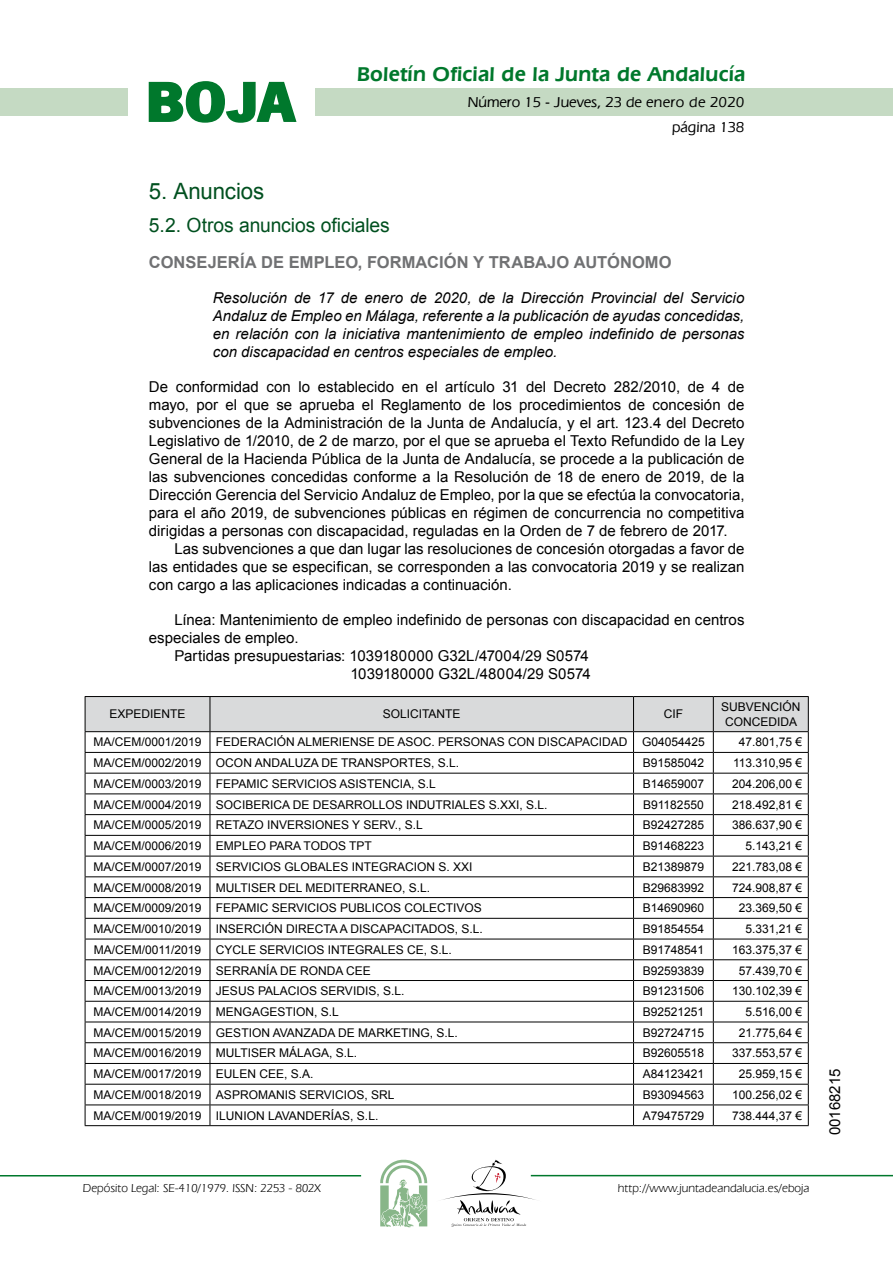
<style>
.page{position:relative;width:893px;height:1263px;background:#fff}
.page>*{position:absolute;margin:0;border:0;box-sizing:border-box;transform-origin:0 0}
.t1{font:700 57.75px "News Got T";color:#00782c;scale:1.14 1}
.t2{font:22.5px "Arial";letter-spacing:-.005em;color:#00501f}
.t3{font:600 21px "Eras IT Cby BT";letter-spacing:.01em;color:#00782c}
.t4{font:19.5px "Arial";letter-spacing:-.005em;color:#00501f}
.t5{font:700 16.5px "Arial";letter-spacing:.005em;color:#707173}
.t6{font:15px/18px "Arial";color:#000;text-align:justify}
.t7{font:italic 15px/18px "Arial";color:#000;text-align:justify}
.t8{font:500 15px/24.5px "Eras IT Cby BT";color:#000;text-align:right}
.t9{font:12px/14.4px "Arial";color:#000;text-align:center}
.t10{font:12px "Eras IT Cby BT";color:#000}
</style>
<div class="page">
<div style="left:315px;top:88px;width:577px;height:28px;background:#c5dac3"></div>
<div style="left:0;top:88px;width:128px;height:28px;background:#c5dac3"></div>
<hr style="left:0;top:1175px;width:361px;height:2px;background:#00782c">
<hr style="left:531px;top:1175px;width:361px;height:1px;background:#00782c">
<svg style="left:148px;top:81px;width:149px;height:42px"></svg>
<svg style="left:380px;top:1159px;width:47px;height:68px"></svg>
<svg style="left:442px;top:1160px;width:100px;height:67px"></svg>
<hr style="left:85px;top:696px;width:125px;height:1px;background:#000">
<hr style="left:210px;top:696px;width:423px;height:1px;background:#000">
<hr style="left:633px;top:696px;width:80px;height:1px;background:#000">
<hr style="left:713px;top:696px;width:95px;height:1px;background:#000">
<svg style="left:85px;top:697px;width:723px;height:428px"></svg>
<hr style="left:85px;top:1125px;width:125px;height:1px;background:#000">
<hr style="left:210px;top:1125px;width:423px;height:1px;background:#000">
<hr style="left:633px;top:1125px;width:80px;height:1px;background:#000">
<hr style="left:713px;top:1125px;width:95px;height:1px;background:#000">
<h1 class="t1" style="left:145px;top:68px;width:133px">BOJA</h1>
<h3 class="t3" style="left:357px;top:62px;width:390px">Boletín Oficial de la Junta de Andalucía</h3>
<p class="t8" style="left:468px;top:90px;width:278px">Número 15 - Jueves, 23 de enero de 2020 página 138</p>
<h2 class="t2" style="left:149px;top:177px;width:117px">5. Anuncios</h2>
<h3 class="t4" style="left:149px;top:212px;width:242px">5.2. Otros anuncios oficiales</h3>
<h3 class="t5" style="left:149px;top:251px;width:524px">CONSEJERÍA DE EMPLEO, FORMACIÓN Y TRABAJO AUTÓNOMO</h3>
<p class="t7" style="left:213px;top:289px;width:533px">Resolución de 17 de enero de 2020, de la Dirección Provincial del Servicio Andaluz de Empleo en Málaga, referente a la publicación de ayudas concedidas, en relación con la iniciativa mantenimiento de empleo indefinido de personas con discapacidad en centros especiales de empleo.</p>
<p class="t6" style="left:149px;top:378px;width:597px">De conformidad con lo establecido en el artículo 31 del Decreto 282/2010, de 4 de mayo, por el que se aprueba el Reglamento de los procedimientos de concesión de subvenciones de la Administración de la Junta de Andalucía, y el art. 123.4 del Decreto Legislativo de 1/2010, de 2 de marzo, por el que se aprueba el Texto Refundido de la Ley General de la Hacienda Pública de la Junta de Andalucía, se procede a la publicación de las subvenciones concedidas conforme a la Resolución de 18 de enero de 2019, de la Dirección Gerencia del Servicio Andaluz de Empleo, por la que se efectúa la convocatoria, para el año 2019, de subvenciones públicas en régimen de concurrencia no competitiva dirigidas a personas con discapacidad, reguladas en la Orden de 7 de febrero de 2017.</p>
<p class="t6" style="left:149px;top:540px;width:597px;text-indent:26px">Las subvenciones a que dan lugar las resoluciones de concesión otorgadas a favor de las entidades que se especifican, se corresponden a las convocatoria 2019 y se realizan con cargo a las aplicaciones indicadas a continuación.</p>
<p class="t6" style="left:174px;top:611px;width:571px">Línea: Mantenimiento de empleo indefinido de personas con discapacidad en centros</p>
<p class="t6" style="left:149px;top:629px;width:151px">especiales de empleo.</p>
<p class="t6" style="left:174px;top:647px;width:416px">Partidas presupuestarias: 1039180000 G32L/47004/29 S0574</p>
<p class="t6" style="left:350px;top:665px;width:242px">1039180000 G32L/48004/29 S0574</p>
<p class="t9" style="left:109px;top:707px;width:78px">EXPEDIENTE</p>
<p class="t9" style="left:383px;top:707px;width:79px">SOLICITANTE</p>
<p class="t9" style="left:663px;top:707px;width:21px">CIF</p>
<p class="t9" style="left:721px;top:700px;width:81px">SUBVENCIÓN<br>CONCEDIDA</p>
<p class="t9" style="left:93px;top:735px;width:612px">MA/CEM/0001/2019 FEDERACIÓN ALMERIENSE DE ASOC. PERSONAS CON DISCAPACIDAD G04054425</p>
<p class="t9" style="left:738px;top:735px;width:65px">47.801,75 €</p>
<p class="t9" style="left:93px;top:756px;width:367px">MA/CEM/0002/2019 OCON ANDALUZA DE TRANSPORTES, S.L.</p>
<p class="t9" style="left:642px;top:756px;width:63px">B91585042</p>
<p class="t9" style="left:733px;top:756px;width:71px">113.310,95 €</p>
<p class="t9" style="left:93px;top:777px;width:344px">MA/CEM/0003/2019 FEPAMIC SERVICIOS ASISTENCIA, S.L</p>
<p class="t9" style="left:642px;top:777px;width:63px">B14659007</p>
<p class="t9" style="left:732px;top:777px;width:72px">204.206,00 €</p>
<p class="t9" style="left:93px;top:797px;width:455px">MA/CEM/0004/2019 SOCIBERICA DE DESARROLLOS INDUTRIALES S.XXI, S.L.</p>
<p class="t9" style="left:643px;top:797px;width:62px">B91182550</p>
<p class="t9" style="left:732px;top:797px;width:72px">218.492,81 €</p>
<p class="t9" style="left:93px;top:818px;width:331px">MA/CEM/0005/2019 RETAZO INVERSIONES Y SERV., S.L</p>
<p class="t9" style="left:642px;top:818px;width:63px">B92427285</p>
<p class="t9" style="left:732px;top:818px;width:72px">386.637,90 €</p>
<p class="t9" style="left:93px;top:839px;width:280px">MA/CEM/0006/2019 EMPLEO PARA TODOS TPT</p>
<p class="t9" style="left:642px;top:839px;width:63px">B91468223</p>
<p class="t9" style="left:745px;top:839px;width:58px">5.143,21 €</p>
<p class="t9" style="left:93px;top:860px;width:380px">MA/CEM/0007/2019 SERVICIOS GLOBALES INTEGRACION S. XXI</p>
<p class="t9" style="left:642px;top:860px;width:63px">B21389879</p>
<p class="t9" style="left:732px;top:860px;width:72px">221.783,08 €</p>
<p class="t9" style="left:93px;top:880px;width:338px">MA/CEM/0008/2019 MULTISER DEL MEDITERRANEO, S.L.</p>
<p class="t9" style="left:642px;top:880px;width:63px">B29683992</p>
<p class="t9" style="left:732px;top:880px;width:72px">724.908,87 €</p>
<p class="t9" style="left:93px;top:901px;width:390px">MA/CEM/0009/2019 FEPAMIC SERVICIOS PUBLICOS COLECTIVOS</p>
<p class="t9" style="left:642px;top:901px;width:63px">B14690960</p>
<p class="t9" style="left:738px;top:901px;width:65px">23.369,50 €</p>
<p class="t9" style="left:93px;top:922px;width:391px">MA/CEM/0010/2019 INSERCIÓN DIRECTA A DISCAPACITADOS, S.L.</p>
<p class="t9" style="left:642px;top:922px;width:63px">B91854554</p>
<p class="t9" style="left:745px;top:922px;width:58px">5.331,21 €</p>
<p class="t9" style="left:94px;top:943px;width:359px">MA/CEM/0011/2019 CYCLE SERVICIOS INTEGRALES CE, S.L.</p>
<p class="t9" style="left:642px;top:943px;width:63px">B91748541</p>
<p class="t9" style="left:732px;top:943px;width:72px">163.375,37 €</p>
<p class="t9" style="left:93px;top:963px;width:279px">MA/CEM/0012/2019 SERRANÍA DE RONDA CEE</p>
<p class="t9" style="left:642px;top:963px;width:63px">B92593839</p>
<p class="t9" style="left:738px;top:963px;width:65px">57.439,70 €</p>
<p class="t9" style="left:93px;top:984px;width:312px">MA/CEM/0013/2019 JESUS PALACIOS SERVIDIS, S.L.</p>
<p class="t9" style="left:642px;top:984px;width:63px">B91231506</p>
<p class="t9" style="left:732px;top:984px;width:72px">130.102,39 €</p>
<p class="t9" style="left:93px;top:1005px;width:247px">MA/CEM/0014/2019 MENGAGESTION, S.L</p>
<p class="t9" style="left:642px;top:1005px;width:63px">B92521251</p>
<p class="t9" style="left:745px;top:1005px;width:58px">5.516,00 €</p>
<p class="t9" style="left:93px;top:1025px;width:366px">MA/CEM/0015/2019 GESTION AVANZADA DE MARKETING, S.L.</p>
<p class="t9" style="left:642px;top:1025px;width:63px">B92724715</p>
<p class="t9" style="left:738px;top:1025px;width:65px">21.775,64 €</p>
<p class="t9" style="left:93px;top:1046px;width:265px">MA/CEM/0016/2019 MULTISER MÁLAGA, S.L.</p>
<p class="t9" style="left:642px;top:1046px;width:63px">B92605518</p>
<p class="t9" style="left:732px;top:1046px;width:72px">337.553,57 €</p>
<p class="t9" style="left:93px;top:1067px;width:221px">MA/CEM/0017/2019 EULEN CEE, S.A.</p>
<p class="t9" style="left:642px;top:1067px;width:63px">A84123421</p>
<p class="t9" style="left:738px;top:1067px;width:65px">25.959,15 €</p>
<p class="t9" style="left:93px;top:1088px;width:302px">MA/CEM/0018/2019 ASPROMANIS SERVICIOS, SRL</p>
<p class="t9" style="left:642px;top:1088px;width:63px">B93094563</p>
<p class="t9" style="left:732px;top:1088px;width:72px">100.256,02 €</p>
<p class="t9" style="left:93px;top:1108px;width:286px">MA/CEM/0019/2019 ILUNION LAVANDERÍAS, S.L.</p>
<p class="t9" style="left:642px;top:1108px;width:63px">A79475729</p>
<p class="t9" style="left:732px;top:1108px;width:72px">738.444,37 €</p>
<p class="t10" style="left:83px;top:1181px;width:239px">Depósito Legal: SE-410/1979. ISSN: 2253 - 802X</p>
<p class="t10" style="left:618px;top:1181px;width:193px">http://www.juntadeandalucia.es/eboja</p>
<p class="t6" style="left:826px;top:1135px;width:68px;rotate:-90deg">00168215</p>
</div>
